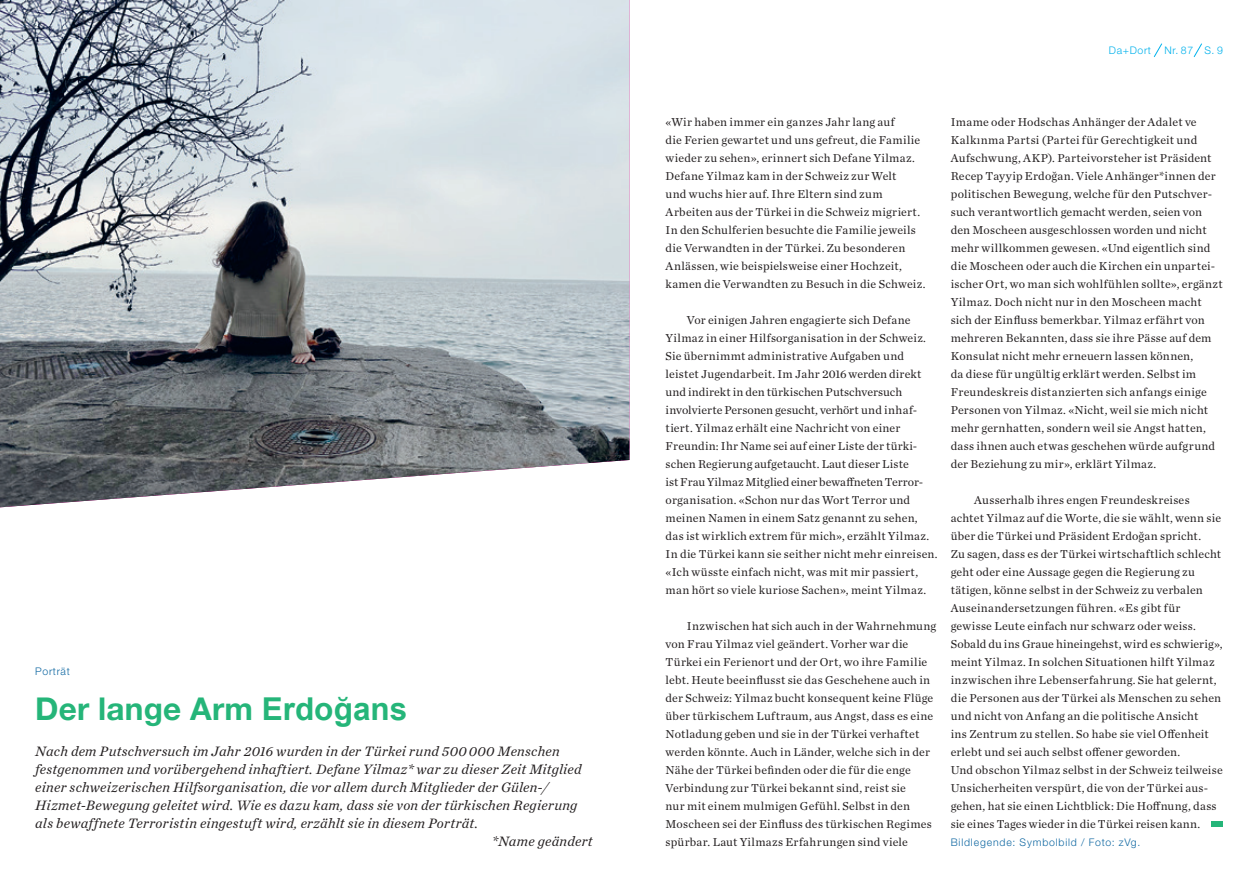
<style>
.page{position:relative;width:1259px;height:893px;background:#fff}
.page>*{position:absolute;margin:0;border:0;box-sizing:border-box;transform-origin:0 0}
.t1{font:700 31.5px "Helvetica Neue LT Std";letter-spacing:.005em;color:#25b579}
.t2{font:italic 14.25px "Chronicle Text G1";letter-spacing:.015em;color:#231f20}
.t3{font:12px/18px "Chronicle Text G1";letter-spacing:.015em;color:#231f20}
.t4{font:300 10.5px "Helvetica Neue LT Std";letter-spacing:.08em;color:#1068a2}
.t5{font:300 10.5px "Helvetica Neue LT Std";letter-spacing:.06em;color:#00b1ec}
.t6{font:300 10.5px "Helvetica Neue LT Std";letter-spacing:.06em;color:#1068a2}
.s1{font-family:"Arial"}
</style>
<div class="page">
<svg style="left:1153px;top:43px;width:9px;height:14px"></svg>
<svg style="left:1193px;top:43px;width:9px;height:14px"></svg>
<div style="left:1211px;top:821px;width:12px;height:6px;background:#25b579"></div>
<img style="left:0;top:0;width:629px;height:507px">
<p class="t6" style="left:35px;top:665px;width:36px">Porträt</p>
<h1 class="t1" style="left:35px;top:689px;width:374px">Der lange Arm <span class="s1">Erdoğans</span></h1>
<p class="t2" style="left:35px;top:740px;width:526px">Nach dem Putschversuch im Jahr 2016 wurden in der Türkei rund 500 000 Menschen</p>
<p class="t2" style="left:35px;top:758px;width:548px">festgenommen und vorübergehend inhaftiert. Defane Yilmaz* war zu dieser Zeit Mitglied</p>
<p class="t2" style="left:35px;top:776px;width:514px">einer schweizerischen Hilfsorganisation, die vor allem durch Mitglieder der Gülen-/</p>
<p class="t2" style="left:35px;top:794px;width:544px">Hizmet-Bewegung geleitet wird. Wie es dazu kam, dass sie von der türkischen Regierung</p>
<p class="t2" style="left:35px;top:812px;width:444px">als bewaffnete Terroristin eingestuft wird, erzählt sie in diesem Porträt.</p>
<p class="t2" style="left:492px;top:830px;width:102px">*Name geändert</p>
<p class="t5" style="left:1109px;top:44px;width:44px">Da+Dort</p>
<p class="t5" style="left:1164px;top:44px;width:60px">Nr. 87 S. 9</p>
<p class="t3" style="left:665px;top:112px;width:261px">«Wir haben immer ein ganzes Jahr lang auf<br>die Ferien gewartet und uns gefreut, die Familie wieder zu sehen», erinnert sich Defane Yilmaz.<br>Defane Yilmaz kam in der Schweiz zur Welt<br>und wuchs hier auf. Ihre Eltern sind zum Arbeiten aus der Türkei in die Schweiz migriert.<br>In den Schulferien besuchte die Familie jeweils die Verwandten in der Türkei. Zu besonderen Anlässen, wie beispielsweise einer Hochzeit, kamen die Verwandten zu Besuch in die Schweiz.</p>
<p class="t3" style="left:665px;top:310px;width:273px;text-indent:21px">Vor einigen Jahren engagierte sich Defane Yilmaz in einer Hilfsorganisation in der Schweiz.<br>Sie übernimmt administrative Aufgaben und leistet Jugendarbeit. Im Jahr 2016 werden direkt und indirekt in den türkischen Putschversuch involvierte Personen gesucht, verhört und inhaf&shy;tiert. Yilmaz erhält eine Nachricht von einer Freundin: Ihr Name sei auf einer Liste der türki&shy;schen Regierung aufgetaucht. Laut dieser Liste<br>ist Frau Yilmaz Mitglied einer bewaffneten Terror&shy;organisation. «Schon nur das Wort Terror und meinen Namen in einem Satz genannt zu sehen, das ist wirklich extrem für mich», erzählt Yilmaz.<br>In die Türkei kann sie seither nicht mehr einreisen. «Ich wüsste einfach nicht, was mit mir passiert, man hört so viele kuriose Sachen», meint Yilmaz.</p>
<p class="t3" style="left:665px;top:616px;width:272px;text-indent:21px">Inzwischen hat sich auch in der Wahrnehmung von Frau Yilmaz viel geändert. Vorher war die Türkei ein Ferienort und der Ort, wo ihre Familie lebt. Heute beeinflusst sie das Geschehene auch in der Schweiz: Yilmaz bucht konsequent keine Flüge über türkischem Luftraum, aus Angst, dass es eine Notladung geben und sie in der Türkei verhaftet werden könnte. Auch in Länder, welche sich in der Nähe der Türkei befinden oder die für die enge Verbindung zur Türkei bekannt sind, reist sie<br>nur mit einem mulmigen Gefühl. Selbst in den Moscheen sei der Einfluss des türkischen Regimes spürbar. Laut Yilmazs Erfahrungen sind viele</p>
<p class="t3" style="left:950px;top:112px;width:274px">Imame oder Hodschas Anhänger der Adalet ve Kalkınma Partsi (Partei für Gerechtigkeit und Aufschwung, AKP). Parteivorsteher ist Präsident Recep Tayyip Erdoğan. Viele Anhänger*innen der politischen Bewegung, welche für den Putschver&shy;such verantwortlich gemacht werden, seien von den Moscheen ausgeschlossen worden und nicht mehr willkommen gewesen. «Und eigentlich sind die Moscheen oder auch die Kirchen ein unpartei&shy;ischer Ort, wo man sich wohlfühlen sollte», ergänzt Yilmaz. Doch nicht nur in den Moscheen macht sich der Einfluss bemerkbar. Yilmaz erfährt von mehreren Bekannten, dass sie ihre Pässe auf dem Konsulat nicht mehr erneuern lassen können,<br>da diese für ungültig erklärt werden. Selbst im Freundeskreis distanzierten sich anfangs einige Personen von Yilmaz. «Nicht, weil sie mich nicht mehr gernhatten, sondern weil sie Angst hatten, dass ihnen auch etwas geschehen würde aufgrund der Beziehung zu mir», erklärt Yilmaz.</p>
<p class="t3" style="left:950px;top:490px;width:273px;text-indent:24px">Ausserhalb ihres engen Freundeskreises achtet Yilmaz auf die Worte, die sie wählt, wenn sie über die Türkei und Präsident Erdoğan spricht.<br>Zu sagen, dass es der Türkei wirtschaftlich schlecht geht oder eine Aussage gegen die Regierung zu tätigen, könne selbst in der Schweiz zu verbalen Auseinandersetzungen führen. «Es gibt für gewisse Leute einfach nur schwarz oder weiss.<br>Sobald du ins Graue hineingehst, wird es schwierig», meint Yilmaz. In solchen Situationen hilft Yilmaz inzwischen ihre Lebenserfahrung. Sie hat gelernt, die Personen aus der Türkei als Menschen zu sehen und nicht von Anfang an die politische Ansicht<br>ins Zentrum zu stellen. So habe sie viel Offenheit erlebt und sei auch selbst offener geworden.<br>Und obschon Yilmaz selbst in der Schweiz teilweise Unsicherheiten verspürt, die von der Türkei aus&shy;gehen, hat sie einen Lichtblick: Die Hoffnung, dass sie eines Tages wieder in die Türkei reisen kann.</p>
<p class="t4" style="left:950px;top:836px;width:191px">Bildlegende: Symbolbild / Foto: zVg.</p>
</div>
